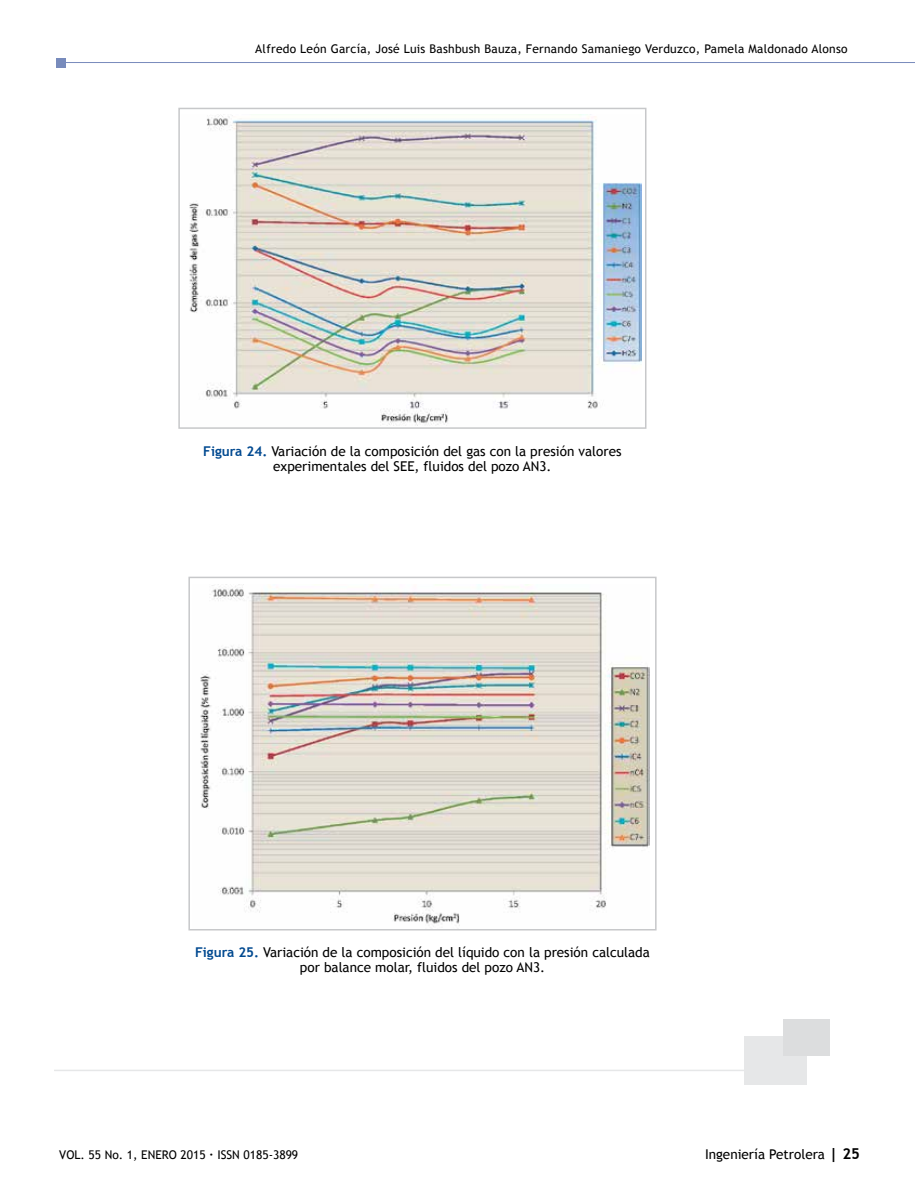
<style>
.page{position:relative;width:915px;height:1191px;background:#fff}
.page>*{position:absolute;margin:0;border:0;box-sizing:border-box;transform-origin:0 0}
.t1{font:13.5px/15px "Trebuchet MS";color:#000;text-align:center}
.t2{font:12px "Trebuchet MS";letter-spacing:.02em;color:#000}
.t3{font:12px "Trebuchet MS";color:#000}
.s1{font-weight:700;color:#004990}
.s2{font-weight:700}
.s3{font-weight:700;font-size:15px}
</style>
<div class="page">
<hr style="left:61px;top:62px;width:853px;height:1px;background:#788bbc">
<div style="left:56px;top:58px;width:10px;height:9px;background:#788bbc"></div>
<div style="left:744px;top:1036px;width:61px;height:48px;background:#e6e7e8"></div>
<div style="left:782px;top:1018px;width:47px;height:37px;background:#dcddde"></div>
<hr style="left:54px;top:1069px;width:695px;height:2px;background:#e6e7e8">
<img style="left:189px;top:114px;width:452px;height:312px">
<div style="left:178px;top:108px;width:468px;height:321px;border:2px solid #c7c8ca"></div>
<img style="left:200px;top:584px;width:449px;height:343px">
<div style="left:188px;top:576px;width:468px;height:354px;border:2px solid #c7c8ca"></div>
<p class="t2" style="left:255px;top:42px;width:593px">Alfredo León García, José Luis Bashbush Bauza, Fernando Samaniego Verduzco, Pamela Maldonado Alonso</p>
<p class="t1" style="left:203px;top:443px;width:419px"><span class="s1">Figura 24.</span> Variación de la composición del gas con la presión valores experimentales del SEE, fluidos del pozo AN3.</p>
<p class="t1" style="left:195px;top:945px;width:456px"><span class="s1">Figura 25.</span> Variación de la composición del líquido con la presión calculada por balance molar, fluidos del pozo AN3.</p>
<p class="t3" style="left:59px;top:1147px;width:240px">VOL. 55 No. 1, ENERO 2015 <span class="s2">·</span> ISSN 0185-3899</p>
<p class="t1" style="left:704px;top:1146px;width:156px">Ingeniería Petrolera <span class="s3">| 25</span></p>
</div>
